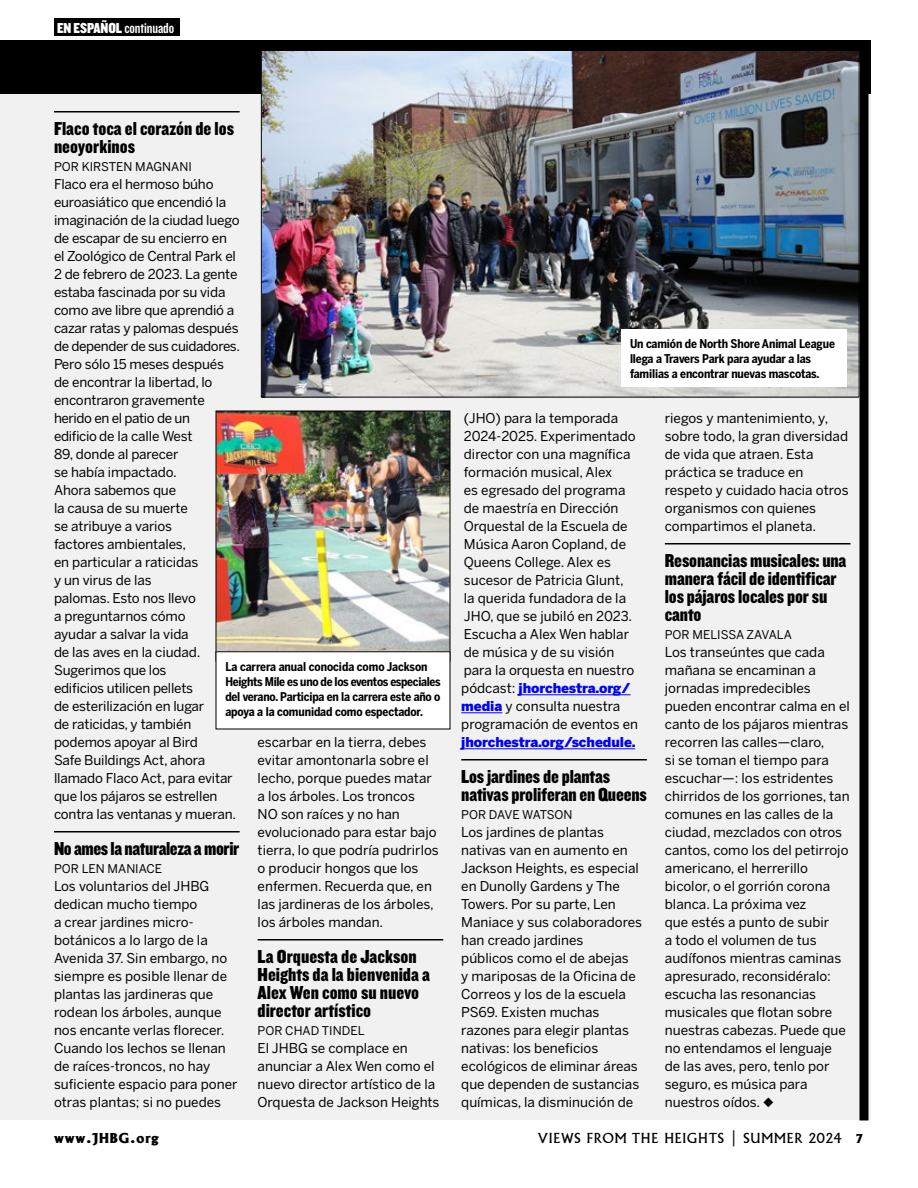
<style>
.page{position:relative;width:918px;height:1188px;background:#fff}
.page>*{position:absolute;margin:0;border:0;box-sizing:border-box;transform-origin:0 0}
.t1{font:19.5px/18px "CM Knockout 70 Full Welterweight";letter-spacing:-.01em;color:#000}
.t2{font:15px "CM Knockout 49 Liteweight";letter-spacing:-.005em;color:#fff}
.t3{font:15px "Albertus Ext Bld";letter-spacing:.06em;color:#000}
.t4{font:13.5px/18px "Benton Sans";color:#000}
.t5{font:13.5px "Albertus";letter-spacing:.06em;color:#000}
.t6{font:900 13.5px "Benton Sans";letter-spacing:-.005em;color:#00f}
.t7{font:700 12px/15px "Benton Sans Cond";letter-spacing:-.01em;color:#000}
.t8{font:12px "Benton Sans";color:#000}
.t9{font:12px "Benton Sans";letter-spacing:-.025em;color:#000}
.s1{font-family:"CM Knockout 70 Full Welterweight"}
.s2{font-weight:900;color:#00f}
.s3{font-family:"Albertus Ext Bld"}
</style>
<div class="page">
<div style="left:0;top:41px;width:871px;height:1079px;background:#f1f1f2"></div>
<hr style="left:54px;top:111px;width:186px;height:1px;background:#000">
<hr style="left:54px;top:831px;width:186px;height:1px;background:#000">
<hr style="left:258px;top:939px;width:185px;height:1px;background:#000">
<hr style="left:519px;top:695px;width:112px;height:1px;background:#00f">
<hr style="left:461px;top:713px;width:41px;height:1px;background:#00f">
<hr style="left:461px;top:749px;width:174px;height:1px;background:#00f">
<hr style="left:461px;top:759px;width:186px;height:1px;background:#000">
<hr style="left:665px;top:543px;width:185px;height:1px;background:#000">
<div style="left:860px;top:40px;width:8px;height:1080px;background:#000"></div>
<div style="left:54px;top:18px;width:126px;height:18px;background:#000"></div>
<div style="left:0;top:40px;width:871px;height:54px;background:#000"></div>
<img style="left:263px;top:52px;width:594px;height:344px">
<div style="left:621px;top:330px;width:226px;height:57px;background:#fff"></div>
<img style="left:218px;top:413px;width:230px;height:238px">
<div style="left:216px;top:411px;width:234px;height:251px;border:1px solid #000"></div>
<div style="left:216px;top:652px;width:234px;height:77px;background:#fff"></div>
<p class="t2" style="left:57px;top:19px;width:119px"><span class="s1">EN ESPAÑOL</span> continuado</p>
<h1 class="t1" style="left:54px;top:119px;width:182px">Flaco toca el corazón de los neoyorkinos</h1>
<p class="t8" style="left:54px;top:160px;width:139px">POR KIRSTEN MAGNANI</p>
<p class="t4" style="left:54px;top:175px;width:188px">Flaco era el hermoso búho euroasiático que encendió la imaginación de la ciudad luego de escapar de su encierro en el Zoológico de Central Park el<br>2 de febrero de 2023. La gente estaba fascinada por su vida como ave libre que aprendió a cazar ratas y palomas después de depender de sus cuidadores.<br>Pero sólo 15 meses después de encontrar la libertad, lo encontraron gravemente herido en el patio de un<br>edificio de la calle West<br>89, donde al parecer<br>se había impactado.<br>Ahora sabemos que<br>la causa de su muerte<br>se atribuye a varios<br>factores ambientales,<br>en particular a raticidas<br>y un virus de las<br>palomas. Esto nos llevo<br>a preguntarnos cómo<br>ayudar a salvar la vida<br>de las aves en la ciudad.<br>Sugerimos que los<br>edificios utilicen pellets<br>de esterilización en lugar<br>de raticidas, y también podemos apoyar al Bird<br>Safe Buildings Act, ahora llamado Flaco Act, para evitar que los pájaros se estrellen contra las ventanas y mueran.</p>
<h1 class="t1" style="left:54px;top:839px;width:187px">No ames la naturaleza a morir</h1>
<p class="t8" style="left:54px;top:862px;width:110px">POR LEN MANIACE</p>
<p class="t4" style="left:54px;top:877px;width:185px">Los voluntarios del JHBG dedican mucho tiempo<br>a crear jardines micro&shy;botánicos a lo largo de la<br>Avenida 37. Sin embargo, no siempre es posible llenar de plantas las jardineras que rodean los árboles, aunque nos encante verlas florecer.<br>Cuando los lechos se llenan de raíces-troncos, no hay suficiente espacio para poner otras plantas; si no puedes</p>
<p class="t7" style="left:225px;top:659px;width:217px">La carrera anual conocida como Jackson Heights Mile es uno de los eventos especiales del verano. Participa en la carrera este año o apoya a la comunidad como espectador.</p>
<p class="t4" style="left:258px;top:733px;width:183px">escarbar en la tierra, debes evitar amontonarla sobre el lecho, porque puedes matar a los árboles. Los troncos<br>NO son raíces y no han evolucionado para estar bajo tierra, lo que podría pudrirlos o producir hongos que los enfermen. Recuerda que, en las jardineras de los árboles, los árboles mandan.</p>
<h1 class="t1" style="left:258px;top:947px;width:174px">La Orquesta de Jackson<br>Heights da la bienvenida a<br>Alex Wen como su nuevo director artístico</h1>
<p class="t8" style="left:258px;top:1024px;width:108px">POR CHAD TINDEL</p>
<p class="t4" style="left:258px;top:1039px;width:183px">El JHBG se complace en anunciar a Alex Wen como el nuevo director artístico de la<br>Orquesta de Jackson Heights</p>
<p class="t7" style="left:630px;top:336px;width:206px">Un camión de North Shore Animal League llega a Travers Park para ayudar a las familias a encontrar nuevas mascotas.</p>
<p class="t4" style="left:461px;top:409px;width:178px">(JHO) para la temporada<br>2024-2025. Experimentado director con una magnífica formación musical, Alex<br>es egresado del programa de maestría en Dirección<br>Orquestal de la Escuela de<br>Música Aaron Copland, de<br>Queens College. Alex es sucesor de Patricia Glunt,<br>la querida fundadora de la<br>JHO, que se jubiló en 2023.<br>Escucha a Alex Wen hablar de música y de su visión para la orquesta en nuestro pódcast: <span class="s2">jhorchestra.org/ media</span> y consulta nuestra programación de eventos en</p>
<p class="t6" style="left:461px;top:734px;width:176px">jhorchestra.org/schedule.</p>
<h1 class="t1" style="left:461px;top:767px;width:187px">Los jardines de plantas nativas proliferan en Queens</h1>
<p class="t9" style="left:461px;top:808px;width:113px">POR DAVE WATSON</p>
<p class="t4" style="left:461px;top:823px;width:182px">Los jardines de plantas nativas van en aumento en<br>Jackson Heights, es especial en Dunolly Gardens y The<br>Towers. Por su parte, Len<br>Maniace y sus colaboradores han creado jardines<br>públicos como el de abejas<br>y mariposas de la Oficina de<br>Correos y los de la escuela<br>PS69. Existen muchas razones para elegir plantas nativas: los beneficios ecológicos de eliminar áreas que dependen de sustancias químicas, la disminución de</p>
<p class="t4" style="left:665px;top:409px;width:185px">riegos y mantenimiento, y, sobre todo, la gran diversidad de vida que atraen. Esta práctica se traduce en respeto y cuidado hacia otros organismos con quienes compartimos el planeta.</p>
<h1 class="t1" style="left:665px;top:551px;width:183px">Resonancias musicales: una manera fácil de identificar los pájaros locales por su canto</h1>
<p class="t8" style="left:665px;top:628px;width:129px">POR MELISSA ZAVALA</p>
<p class="t4" style="left:665px;top:643px;width:187px">Los transeúntes que cada mañana se encaminan a jornadas impredecibles pueden encontrar calma en el canto de los pájaros mientras recorren las calles—claro,<br>si se toman el tiempo para escuchar—: los estridentes chirridos de los gorriones, tan comunes en las calles de la ciudad, mezclados con otros cantos, como los del petirrojo americano, el herrerillo bicolor, o el gorrión corona blanca. La próxima vez<br>que estés a punto de subir<br>a todo el volumen de tus audífonos mientras caminas apresurado, reconsidéralo: escucha las resonancias musicales que flotan sobre nuestras cabezas. Puede que no entendamos el lenguaje de las aves, pero, tenlo por seguro, es música para nuestros oídos. ◆</p>
<p class="t3" style="left:54px;top:1128px;width:106px">www.JHBG.org</p>
<p class="t5" style="left:538px;top:1130px;width:328px">VIEWS FROM THE HEIGHTS | SUMMER 2024 <span class="s3">7</span></p>
</div>
